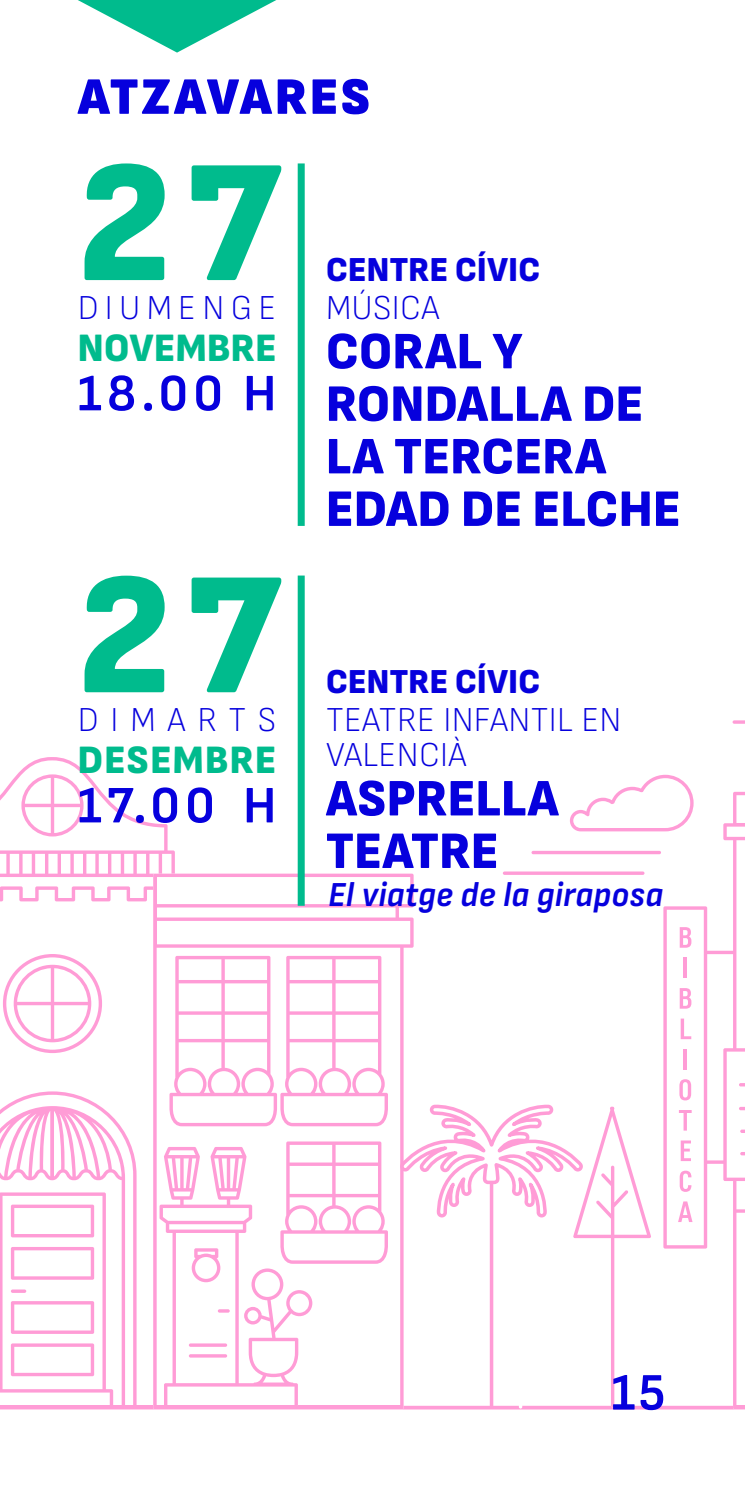
<style>
.page{position:relative;width:745px;height:1489px;background:#fff}
.page>*{position:absolute;margin:0;border:0;box-sizing:border-box;transform-origin:0 0}
.t1{font:900 175px "Attractive Semi Cond";color:#00bb8d}
.t2{font:900 52.5px/52.5px "Attractive Semi Cond";letter-spacing:.01em;color:#0600dd}
.t3{font:700 52.5px "Attractive Semi Cond";letter-spacing:.1em;color:#0600dd}
.t4{font:800 52.5px "Attractive Semi Cond";letter-spacing:.06em;color:#0600dd}
.t5{font:900 40.25px "Attractive Semi Cond";letter-spacing:.025em;color:#00bb8d}
.t6{font:300 35px/35px "Attractive Semi Cond";letter-spacing:.01em;color:#0600dd}
.t7{font:900 35px "Attractive Semi Cond";letter-spacing:.01em;color:#0600dd}
.t8{font:italic 700 35px "Attractive Semi Cond";letter-spacing:.01em;color:#0600dd}
.t9{font:300 35px "Attractive Semi Cond";letter-spacing:.18em;color:#0600dd}
.t10{font:300 35px "Attractive Semi Cond";letter-spacing:.34em;color:#0600dd}
</style>
<div class="page">
<svg style="left:0;top:757px;width:175px;height:145px"></svg>
<svg style="left:153px;top:873px;width:260px;height:80px"></svg>
<svg style="left:663px;top:791px;width:81px;height:162px"></svg>
<hr style="left:502px;top:871px;width:142px;height:3px;background:#ff9cd6;border-radius:2px">
<svg style="left:531px;top:850px;width:129px;height:4px"></svg>
<svg style="left:570px;top:774px;width:123px;height:57px"></svg>
<svg style="left:732px;top:720px;width:12px;height:3px"></svg>
<svg style="left:679px;top:927px;width:12px;height:20px"></svg>
<svg style="left:0;top:953px;width:744px;height:456px"></svg>
<div style="left:297px;top:163px;width:7px;height:363px;background:#00bb8d"></div>
<div style="left:297px;top:575px;width:7px;height:330px;background:#00bb8d"></div>
<svg style="left:78px;top:0;width:198px;height:53px"></svg>
<p class="t4" style="left:78px;top:62px;width:294px">ATZAVARES</p>
<h1 class="t1" style="left:78px;top:112px;width:205px">27</h1>
<p class="t9" style="left:78px;top:288px;width:200px">DIUMENGE</p>
<p class="t5" style="left:78px;top:322px;width:200px">NOVEMBRE</p>
<p class="t3" style="left:78px;top:362px;width:200px">18.00 H</p>
<h1 class="t1" style="left:78px;top:524px;width:205px">27</h1>
<p class="t10" style="left:78px;top:699px;width:200px">DIMARTS</p>
<p class="t5" style="left:78px;top:734px;width:200px">DESEMBRE</p>
<p class="t3" style="left:78px;top:774px;width:200px">17.00 H</p>
<p class="t7" style="left:326px;top:247px;width:215px">CENTRE CÍVIC</p>
<p class="t6" style="left:326px;top:290px;width:115px">MÚSICA</p>
<p class="t2" style="left:326px;top:324px;width:356px">CORAL Y<br>RONDALLA DE<br>LA TERCERA<br>EDAD DE ELCHE</p>
<p class="t7" style="left:326px;top:659px;width:215px">CENTRE CÍVIC</p>
<p class="t6" style="left:326px;top:702px;width:297px">TEATRE INFANTIL EN<br>VALENCIÀ</p>
<p class="t2" style="left:326px;top:771px;width:234px">ASPRELLA<br>TEATRE</p>
<p class="t8" style="left:328px;top:873px;width:336px">El viatge de la giraposa</p>
<p class="t3" style="left:610px;top:1361px;width:56px">15</p>
</div>
